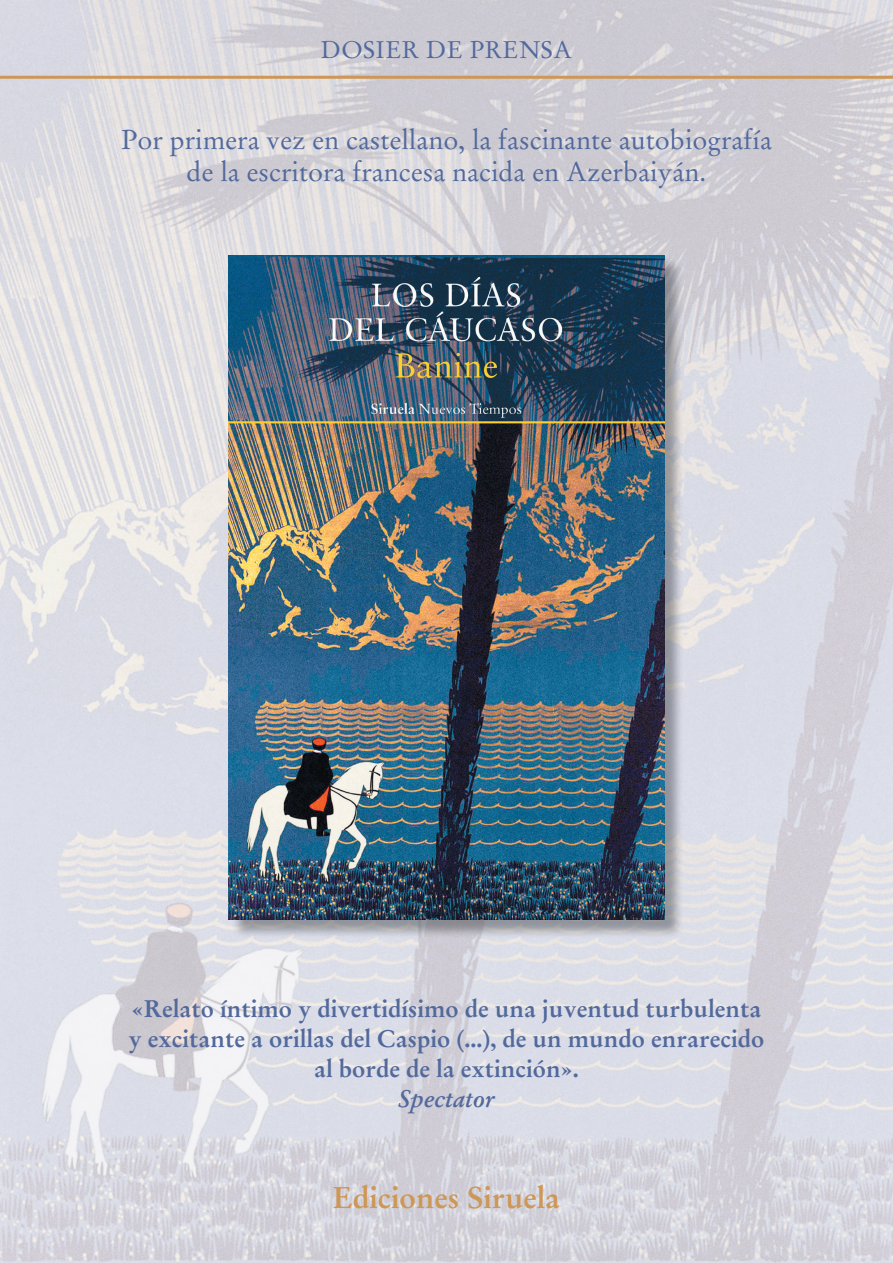
<style>
.page{position:relative;width:893px;height:1263px;background:#fff}
.page>*{position:absolute;margin:0;border:0;box-sizing:border-box;transform-origin:0 0}
.t1{font:700 30px "Stempel Garamond LT Std";color:#cd9757}
.t2{font:27px/32.4px "Stempel Garamond LT Std";color:#52699c;text-align:center}
.t3{font:700 24px/30px "Stempel Garamond";color:#52699c;text-align:center}
.t4{font:24px "Stempel Garamond LT Std";letter-spacing:.02em;color:#52699c}
.t5{font:italic 700 24px "Stempel Garamond";color:#52699c}
</style>
<div class="page">
<img style="left:0;top:0;width:893px;height:262px">
<img style="left:0;top:262px;width:229px;height:474px">
<img style="left:683px;top:262px;width:210px;height:632px">
<img style="left:0;top:736px;width:262px;height:527px">
<img style="left:262px;top:939px;width:368px;height:324px">
<img style="left:630px;top:894px;width:263px;height:369px">
<hr style="left:0;top:76px;width:893px;height:3px;background:#cd9757">
<img style="left:231px;top:257px;width:452px;height:682px">
<img style="left:229px;top:255px;width:435px;height:664px">
<p class="t4" style="left:321px;top:35px;width:253px">DOSIER DE PRENSA</p>
<p class="t2" style="left:121px;top:123px;width:652px">Por primera vez en castellano, la fascinante autobiografía de la escritora francesa nacida en Azerbaiyán.</p>
<p class="t3" style="left:128px;top:994px;width:638px">«Relato íntimo y divertidísimo de una juventud turbulenta y excitante a orillas del Caspio (...), de un mundo enrarecido al borde de la extinción».</p>
<p class="t5" style="left:398px;top:1084px;width:97px">Spectator</p>
<p class="t1" style="left:333px;top:1179px;width:229px">Ediciones Siruela</p>
</div>
